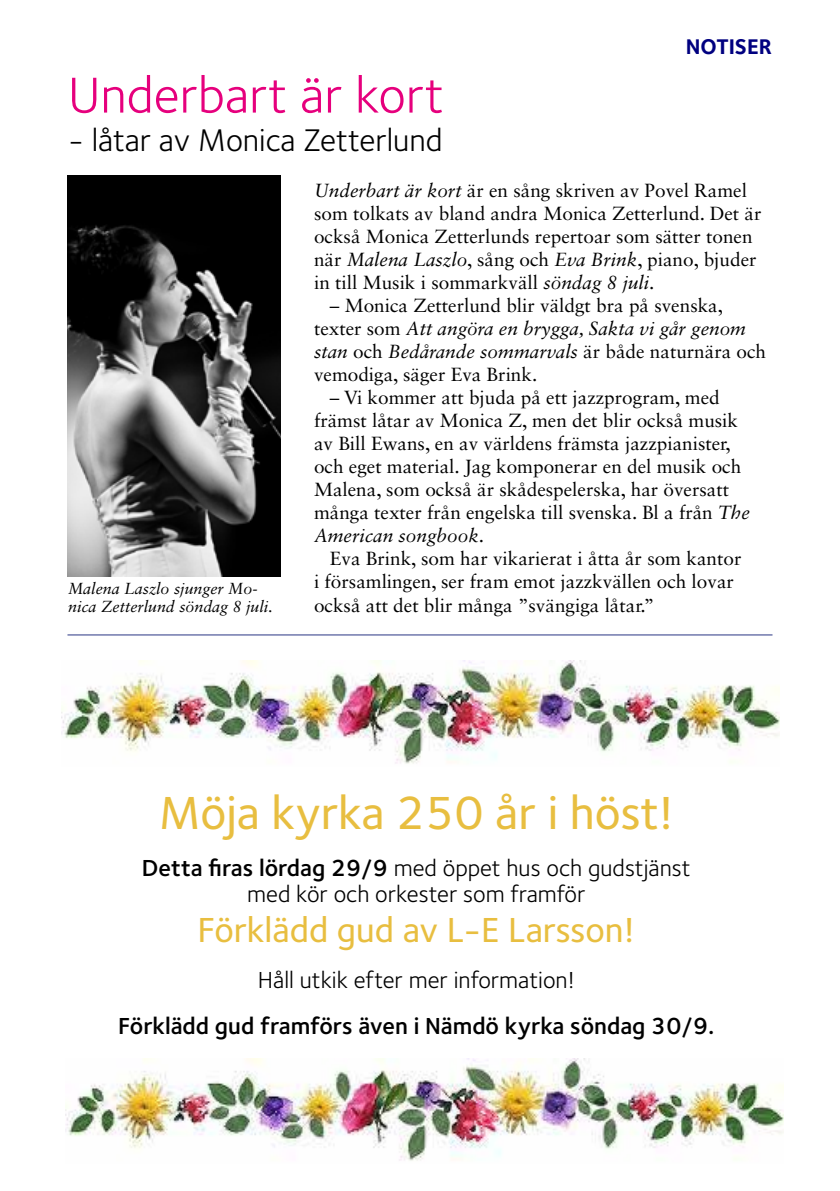
<style>
.page{position:relative;width:840px;height:1191px;background:#fff}
.page>*{position:absolute;margin:0;border:0;box-sizing:border-box;transform-origin:0 0}
.t1{font:52.2px "Foundry Sterling";color:#e6007d}
.t2{font:500 48px "Foundry Sterling";color:#e8be40}
.t3{font:500 36px "Foundry Sterling";color:#e8be40}
.t4{font:32.4px "Foundry Sterling";color:#000}
.t5{font:24px/26.4px "Foundry Sterling";color:#000;text-align:center}
.t6{font:600 24px "Foundry Sterling";color:#000}
.t7{font:700 22px "Foundry Sterling";color:#000080}
.t8{font:19px/23px "Sabon LT Std";color:#000}
.t9{font:italic 16px/18px "Sabon LT Std";color:#000}
.s1{font-style:italic}
.s2{font-weight:600}
</style>
<div class="page">
<img style="left:62px;top:661px;width:717px;height:103px">
<img style="left:66px;top:1058px;width:716px;height:103px">
<hr style="left:67px;top:634px;width:705px;height:1px;background:#283583">
<img style="left:67px;top:175px;width:213px;height:402px">
<p class="t7" style="left:685px;top:31px;width:87px">NOTISER</p>
<h1 class="t1" style="left:68px;top:58px;width:377px">Underbart är kort</h1>
<h3 class="t4" style="left:68px;top:118px;width:376px">- låtar av Monica Zetterlund</h3>
<p class="t8" style="left:314px;top:178px;width:448px"><span class="s1">Underbart är kort</span> är en sång skriven av Povel Ramel som tolkats av bland andra Monica Zetterlund. Det är också Monica Zetterlunds repertoar som sätter tonen när <span class="s1">Malena Laszlo</span>, sång och <span class="s1">Eva Brink</span>, piano, bjuder in till Musik i sommarkväll <span class="s1">söndag 8 juli</span>.</p>
<p class="t8" style="left:314px;top:293px;width:453px;text-indent:16px">– Monica Zetterlund blir väldgt bra på svenska, texter som <span class="s1">Att angöra en brygga, Sakta vi går genom stan</span> och <span class="s1">Bedårande sommarvals</span> är både naturnära och vemodiga, säger Eva Brink.</p>
<p class="t8" style="left:314px;top:385px;width:437px;text-indent:16px">– Vi kommer att bjuda på ett jazzprogram, med främst låtar av Monica Z, men det blir också musik av Bill Ewans, en av världens främsta jazzpianister, och eget material. Jag komponerar en del musik och Malena, som också är skådespelerska, har översatt många texter från engelska till svenska. Bl a från <span class="s1">The American songbook</span>.</p>
<p class="t8" style="left:314px;top:546px;width:428px;line-height:23.6px;text-indent:16px">Eva Brink, som har vikarierat i åtta år som kantor i församlingen, ser fram emot jazzkvällen och lovar också att det blir många ”svängiga låtar.”</p>
<p class="t9" style="left:68px;top:579px;width:206px">Malena Laszlo sjunger Mo&shy;nica Zetterlund söndag 8 juli.</p>
<h2 class="t2" style="left:159px;top:779px;width:516px">Möja kyrka 250 år i höst!</h2>
<p class="t5" style="left:142px;top:853px;width:550px"><span class="s2">Detta firas lördag 29/9</span> med öppet hus och gudstjänst med kör och orkester som framför</p>
<h3 class="t3" style="left:197px;top:904px;width:439px">Förklädd gud av L-E Larsson!</h3>
<p class="t5" style="left:258px;top:966px;width:318px">Håll utkik efter mer information!</p>
<p class="t6" style="left:118px;top:1009px;width:597px">Förklädd gud framförs även i Nämdö kyrka söndag 30/9.</p>
</div>
